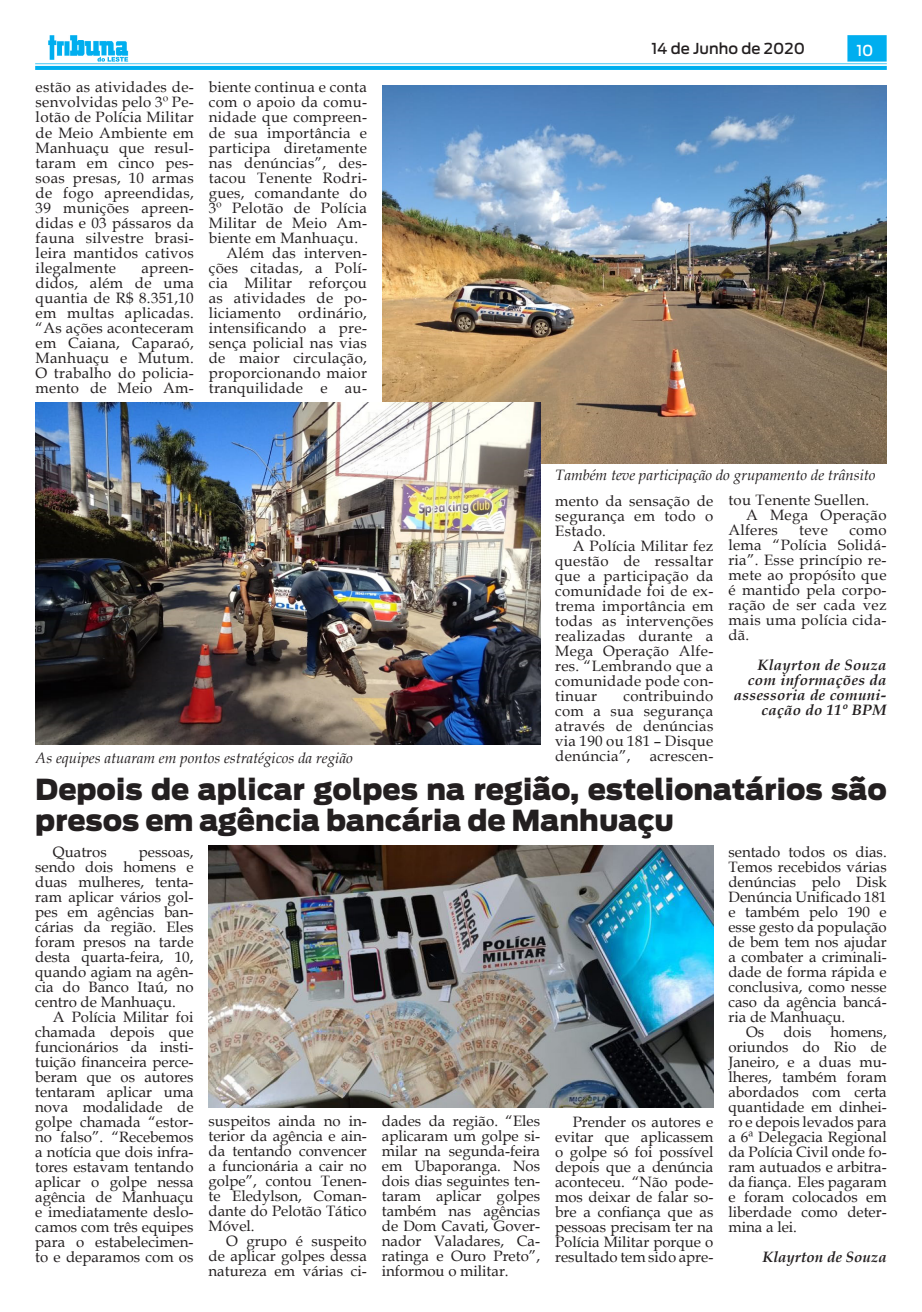
<style>
.page{position:relative;width:922px;height:1312px;background:#fff}
.page>*{position:absolute;margin:0;border:0;box-sizing:border-box;transform-origin:0 0}
.t1{font:900 28.75px/31px "Antenna";color:#231f20}
.Tribuna_Texto_-_Book{font:15px/15px "Book Antiqua";letter-spacing:.02em;color:#231f20;text-align:justify}
.Tribuna_Texto_-_Book-2{font:italic 15px "Book Antiqua";color:#231f20}
.Tribuna_Texto_-_Book-3{font:italic 700 15px/15px "Book Antiqua";letter-spacing:.02em;color:#231f20;text-align:right}
.t2{font:500 15px "Antenna";color:#231f20}
.Tribuna_Texto_-_Book-4{font:italic 700 15px "Book Antiqua";color:#231f20}
.Tribuna_Texto_-_Book-5{font:15px "Book Antiqua";color:#231f20}
.t3{font:500 15px "Antenna";color:#fff}
</style>
<div class="page">
<img style="left:35px;top:35px;width:851px;height:34px">
<img style="left:208px;top:845px;width:505px;height:262px">
<img style="left:382px;top:85px;width:504px;height:378px">
<img style="left:36px;top:402px;width:504px;height:342px">
<p class="Tribuna_Texto_-_Book" style="left:36px;top:79px;width:160px">estão as atividades de&shy;senvolvidas pelo 3º Pe&shy;lotão de Polícia Militar de Meio Ambiente em Manhuaçu que resul&shy;taram em cinco pes&shy;soas presas, 10 armas de fogo apreendidas, 39 munições apreen&shy;didas e 03 pássaros da fauna silvestre brasi&shy;leira mantidos cativos ilegalmente</p>
<p class="Tribuna_Texto_-_Book" style="left:36px;top:259px;width:160px;text-indent:106px">apreen&shy;didos, além de uma quantia de R$ 8.351,10 em multas aplicadas. “As ações aconteceram em Caiana, Caparaó, Manhuaçu e Mutum.<br>O trabalho do policia&shy;mento de Meio Am-</p>
<p class="Tribuna_Texto_-_Book" style="left:209px;top:79px;width:160px">biente continua e conta com o apoio da comu&shy;nidade que compreen&shy;de sua importância e participa diretamente nas denúncias”, des&shy;tacou Tenente Rodri&shy;gues, comandante do 3º Pelotão de Polícia Militar de Meio Am&shy;biente em Manhuaçu.</p>
<p class="Tribuna_Texto_-_Book" style="left:209px;top:244px;width:160px;text-indent:18px">Além das interven&shy;ções citadas, a Polí&shy;cia Militar reforçou as atividades de po&shy;liciamento ordinário, intensificando a pre&shy;sença policial nas vias de maior circulação, proporcionando maior tranquilidade e au-</p>
<p class="Tribuna_Texto_-_Book-2" style="left:36px;top:746px;width:318px">As equipes atuaram em pontos estratégicos da região</p>
<p class="t2" style="left:651px;top:40px;width:155px">14 de Junho de 2020</p>
<p class="t3" style="left:856px;top:41px;width:19px">10</p>
<p class="Tribuna_Texto_-_Book-2" style="left:555px;top:464px;width:321px">Também teve participação do grupamento de trânsito</p>
<p class="Tribuna_Texto_-_Book" style="left:555px;top:492px;width:160px">mento da sensação de segurança em todo o Estado.</p>
<p class="Tribuna_Texto_-_Book" style="left:555px;top:537px;width:160px;text-indent:18px">A Polícia Militar fez questão de ressaltar que a participação da comunidade foi de ex&shy;trema importância em todas as intervenções realizadas durante a Mega Operação Alfe&shy;res. “Lembrando que a comunidade pode con&shy;tinuar</p>
<p class="Tribuna_Texto_-_Book" style="left:555px;top:687px;width:160px;text-indent:68px">contribuindo com a sua segurança através de denúncias via 190 ou 181 – Disque denúncia”,</p>
<p class="Tribuna_Texto_-_Book" style="left:649px;top:747px;width:65px">acrescen-</p>
<p class="Tribuna_Texto_-_Book" style="left:728px;top:491px;width:142px">tou Tenente Suellen.</p>
<p class="Tribuna_Texto_-_Book" style="left:728px;top:506px;width:160px;text-indent:18px">A Mega Operação<br>Alferes</p>
<p class="Tribuna_Texto_-_Book" style="left:799px;top:521px;width:30px">teve</p>
<p class="Tribuna_Texto_-_Book" style="left:728px;top:521px;width:160px;text-indent:121px">como lema “Polícia Solidá&shy;ria”. Esse princípio re&shy;mete ao propósito que é mantido pela corpo&shy;ração de ser cada vez mais uma polícia cida&shy;dã.</p>
<p class="Tribuna_Texto_-_Book-3" style="left:733px;top:657px;width:154px">Klayrton de Souza com informações da assessoria de comuni&shy;cação do 11º BPM</p>
<p class="t1" style="left:35px;top:773px;width:852px">Depois de aplicar golpes na região, estelionatários são presos em agência bancária de Manhuaçu</p>
<p class="Tribuna_Texto_-_Book-5" style="left:53px;top:841px;width:55px">Quatros</p>
<p class="Tribuna_Texto_-_Book" style="left:728px;top:843px;width:160px">sentado todos os dias.<br>Temos recebidos várias denúncias pelo Disk Denúncia Unificado 181 e também pelo 190 e esse gesto da população de bem tem nos ajudar a combater a criminali&shy;dade de forma rápida e conclusiva, como nesse caso da agência bancá&shy;ria de Manhuaçu.</p>
<p class="Tribuna_Texto_-_Book" style="left:746px;top:1023px;width:20px">Os</p>
<p class="Tribuna_Texto_-_Book" style="left:783px;top:1023px;width:30px">dois</p>
<p class="Tribuna_Texto_-_Book" style="left:35px;top:843px;width:160px;text-indent:103px">pessoas, sendo dois homens e duas mulheres, tenta&shy;ram aplicar vários gol&shy;pes em agências ban&shy;cárias da região. Eles foram presos na tarde desta quarta-feira, 10, quando agiam na agên&shy;cia do Banco Itaú, no centro de Manhuaçu.</p>
<p class="Tribuna_Texto_-_Book" style="left:35px;top:1008px;width:160px;text-indent:18px">A Polícia Militar foi chamada depois que funcionários da insti&shy;tuição financeira perce&shy;beram que os autores tentaram aplicar uma nova modalidade de golpe chamada “estor&shy;no falso”. “Recebemos a notícia que dois infra&shy;tores estavam tentando aplicar o golpe nessa agência de Manhuaçu e imediatamente deslo&shy;camos com três equipes para o estabelecimen&shy;to e deparamos com os</p>
<p class="Tribuna_Texto_-_Book" style="left:728px;top:1023px;width:160px;text-indent:102px">homens, oriundos do Rio de Janeiro, e a duas mu&shy;lheres, também foram abordados com certa quantidade em dinhei&shy;ro e depois levados para a 6ª Delegacia Regional da Polícia Civil onde fo&shy;ram autuados e arbitra&shy;da fiança. Eles pagaram e foram colocados em liberdade como deter&shy;mina a lei.</p>
<p class="Tribuna_Texto_-_Book-4" style="left:762px;top:1246px;width:126px">Klayrton de Souza</p>
<p class="Tribuna_Texto_-_Book" style="left:208px;top:1112px;width:160px">suspeitos ainda no in&shy;terior da agência e ain&shy;da tentando convencer a funcionária a cair no golpe”, contou Tenen&shy;te Eledylson, Coman&shy;dante do Pelotão Tático Móvel.</p>
<p class="Tribuna_Texto_-_Book" style="left:208px;top:1232px;width:160px;text-indent:18px">O grupo é suspeito de aplicar golpes dessa natureza em várias ci-</p>
<p class="Tribuna_Texto_-_Book" style="left:382px;top:1112px;width:160px">dades da região. “Eles aplicaram um golpe si&shy;milar na segunda-feira em Ubaporanga. Nos dois dias seguintes ten&shy;taram aplicar golpes também nas agências de Dom Cavati, Gover&shy;nador Valadares, Ca&shy;ratinga e Ouro Preto”, informou o militar.</p>
<p class="Tribuna_Texto_-_Book" style="left:555px;top:1113px;width:160px;text-indent:18px">Prender os autores e evitar que aplicassem o golpe só foi possível depois que a denúncia aconteceu. “Não pode&shy;mos deixar de falar so&shy;bre a confiança que as pessoas precisam ter na Polícia Militar porque o resultado tem sido apre-</p>
</div>
